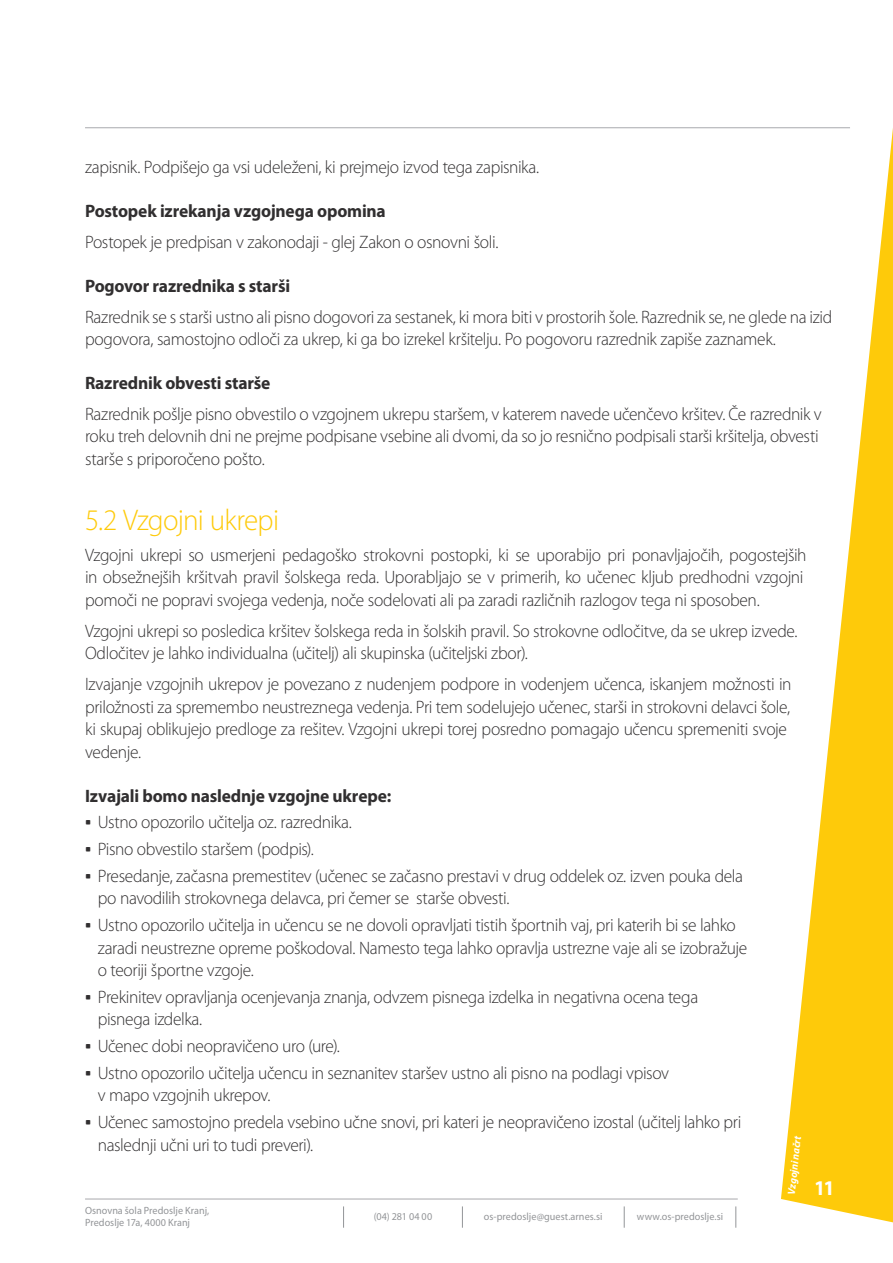
<style>
.page{position:relative;width:893px;height:1263px;background:#fff}
.page>*{position:absolute;margin:0;border:0;box-sizing:border-box;transform-origin:0 0}
.t1{font:300 30px "Myriad Pro";letter-spacing:-.025em;color:#feca0a}
.t2{font:700 21px "Myriad Pro";color:#fff}
.t3{font:300 18px/22.5px "Myriad Pro";letter-spacing:-.02em;color:#312f30}
.t4{font:700 18px "Myriad Pro";letter-spacing:-.01em;color:#312f30}
.t5{font:10.5px/12px "Myriad Pro";color:#939598}
.t6{font:italic 700 10.5px "Myriad Pro";color:#fff}
.s1{font-family:"Agency FB";font-weight:400;font-size:15px}
</style>
<div class="page">
<svg style="left:781px;top:128px;width:112px;height:1094px"></svg>
<hr style="left:85px;top:1199px;width:653px;height:1px;background:#a8a9ad">
<hr style="left:85px;top:127px;width:765px;height:1px;background:#a8a9ad">
<svg style="left:624px;top:1206px;width:1px;height:22px"></svg>
<svg style="left:343px;top:1206px;width:1px;height:22px"></svg>
<svg style="left:462px;top:1206px;width:1px;height:22px"></svg>
<svg style="left:736px;top:1206px;width:1px;height:22px"></svg>
<p class="t3" style="left:85px;top:156px;width:456px">zapisnik. Podpišejo ga vsi udeleženi, ki prejmejo izvod tega zapisnika.</p>
<p class="t4" style="left:85px;top:199px;width:302px">Postopek izrekanja vzgojnega opomina</p>
<p class="t3" style="left:85px;top:230px;width:415px">Postopek je predpisan v zakonodaji - glej Zakon o osnovni šoli.</p>
<p class="t4" style="left:85px;top:274px;width:207px">Pogovor razrednika s starši</p>
<p class="t3" style="left:85px;top:305px;width:749px">Razrednik se s starši ustno ali pisno dogovori za sestanek, ki mora biti v prostorih šole. Razrednik se, ne glede na izid pogovora, samostojno odloči za ukrep, ki ga bo izrekel kršitelju. Po pogovoru razrednik zapiše zaznamek.</p>
<p class="t4" style="left:85px;top:371px;width:187px">Razrednik obvesti starše</p>
<p class="t3" style="left:85px;top:402px;width:738px">Razrednik pošlje pisno obvestilo o vzgojnem ukrepu staršem, v katerem navede učenčevo kršitev. Če razrednik v roku treh delovnih dni ne prejme podpisane vsebine ali dvomi, da so jo resnično podpisali starši kršitelja, obvesti starše s priporočeno pošto.</p>
<p class="t1" style="left:85px;top:502px;width:196px">5.2 Vzgojni ukrepi</p>
<p class="t3" style="left:85px;top:543px;width:723px">Vzgojni ukrepi so usmerjeni pedagoško strokovni postopki, ki se uporabijo pri ponavljajočih, pogostejših in obsežnejših kršitvah pravil šolskega reda. Uporabljajo se v primerih, ko učenec kljub predhodni vzgojni pomoči ne popravi svojega vedenja, noče sodelovati ali pa zaradi različnih razlogov tega ni sposoben.</p>
<p class="t3" style="left:85px;top:619px;width:714px">Vzgojni ukrepi so posledica kršitev šolskega reda in šolskih pravil. So strokovne odločitve, da se ukrep izvede.<br>Odločitev je lahko individualna (učitelj) ali skupinska (učiteljski zbor).</p>
<p class="t3" style="left:85px;top:673px;width:708px">Izvajanje vzgojnih ukrepov je povezano z nudenjem podpore in vodenjem učenca, iskanjem možnosti in priložnosti za spremembo neustreznega vedenja. Pri tem sodelujejo učenec, starši in strokovni delavci šole, ki skupaj oblikujejo predloge za rešitev. Vzgojni ukrepi torej posredno pomagajo učencu spremeniti svoje vedenje.</p>
<p class="t4" style="left:85px;top:784px;width:308px">Izvajali bomo naslednje vzgojne ukrepe:</p>
<p class="t3" style="left:85px;top:811px;width:268px"><span class="s1">•</span> Ustno opozorilo učitelja oz. razrednika.</p>
<p class="t3" style="left:85px;top:838px;width:230px"><span class="s1">•</span> Pisno obvestilo staršem (podpis).</p>
<p class="t3" style="left:98px;top:864px;width:647px;text-indent:-13px"><span class="s1">•</span> Presedanje, začasna premestitev (učenec se začasno prestavi v drug oddelek oz. izven pouka dela po navodilih strokovnega delavca, pri čemer se starše obvesti.</p>
<p class="t3" style="left:98px;top:914px;width:651px;text-indent:-13px"><span class="s1">•</span> Ustno opozorilo učitelja in učencu se ne dovoli opravljati tistih športnih vaj, pri katerih bi se lahko zaradi neustrezne opreme poškodoval. Namesto tega lahko opravlja ustrezne vaje ali se izobražuje o teoriji športne vzgoje.</p>
<p class="t3" style="left:98px;top:985px;width:602px;text-indent:-13px"><span class="s1">•</span> Prekinitev opravljanja ocenjevanja znanja, odvzem pisnega izdelka in negativna ocena tega pisnega izdelka.</p>
<p class="t3" style="left:85px;top:1035px;width:256px"><span class="s1">•</span> Učenec dobi neopravičeno uro (ure).</p>
<p class="t3" style="left:98px;top:1061px;width:573px;text-indent:-13px"><span class="s1">•</span> Ustno opozorilo učitelja učencu in seznanitev staršev ustno ali pisno na podlagi vpisov v mapo vzgojnih ukrepov.</p>
<p class="t3" style="left:98px;top:1111px;width:645px;text-indent:-13px"><span class="s1">•</span> Učenec samostojno predela vsebino učne snovi, pri kateri je neopravičeno izostal (učitelj lahko pri naslednji učni uri to tudi preveri).</p>
<p class="t6" style="left:785px;top:1194px;width:61px;rotate:-84deg">Vzgojni načrt</p>
<p class="t5" style="left:85px;top:1204px;width:126px">Osnovna šola Predoslje Kranj,<br>Predoslje 17a, 4000 Kranj</p>
<p class="t5" style="left:374px;top:1210px;width:60px">(04) 281 04 00</p>
<p class="t5" style="left:484px;top:1210px;width:120px">os-predoslje@guest.arnes.si</p>
<p class="t5" style="left:637px;top:1210px;width:88px">www.os-predoslje.si</p>
<p class="t2" style="left:814px;top:1174px;width:22px">11</p>
</div>
